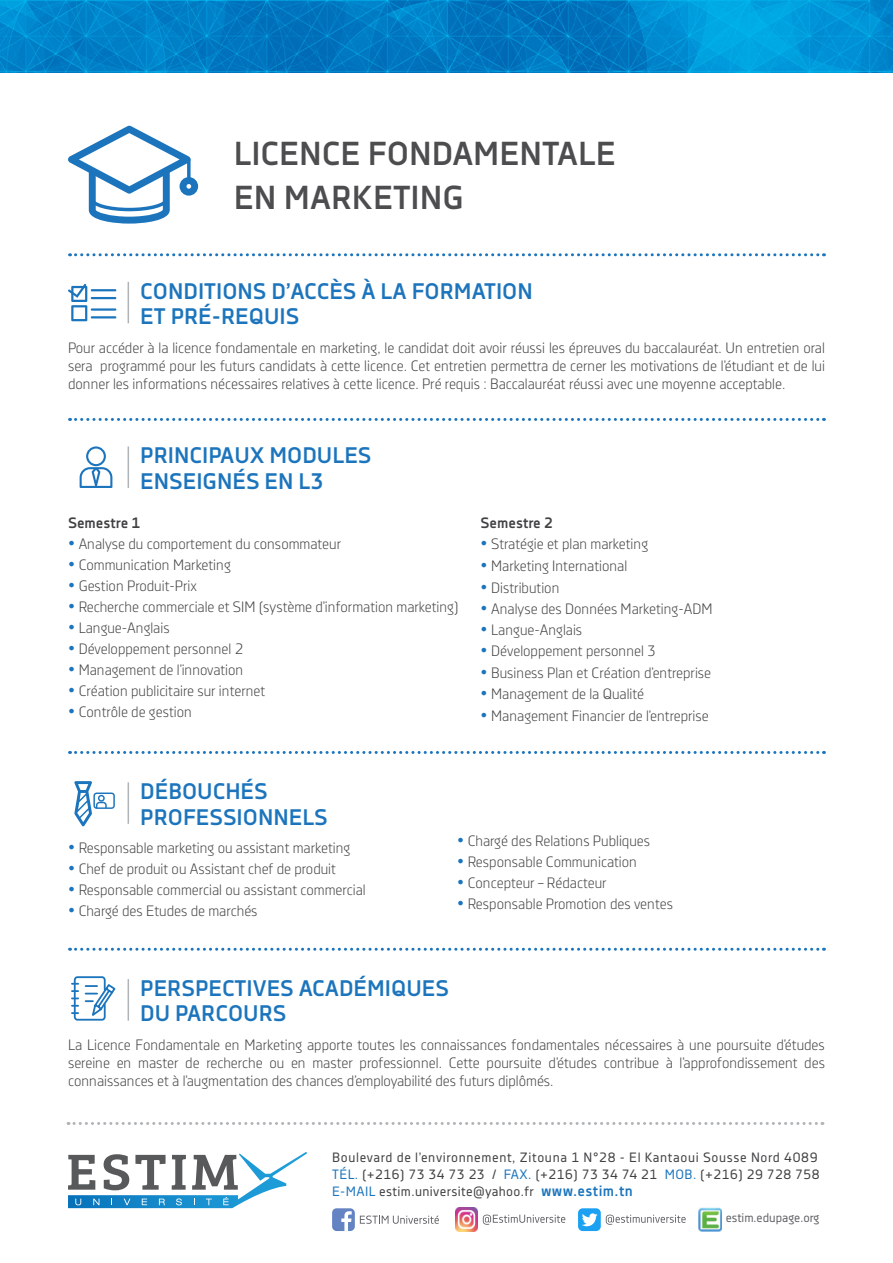
<style>
.page{position:relative;width:893px;height:1263px;background:#fff}
.page>*{position:absolute;margin:0;border:0;box-sizing:border-box;transform-origin:0 0}
.t1{font:700 33.15px/44.8px "Decima Nova Pro";color:#4d4d4f}
.t2{font:700 22.5px/25.5px "Decima Nova Pro";color:#1c75bc}
.t3{font:15px/18px "Decima Nova Pro Lt";color:#414042;text-align:justify}
.t4{font:700 15px "Decima Nova Pro";color:#414042}
.t5{font:13.5px/17.2px "Decima Nova Pro";letter-spacing:.035em;color:#414042}
.t6{font:12.6px "Decima Nova Pro";color:#616366}
.s1{font-size:16.5px;color:#1c75bc}
.s2{color:#1c75bc}
.s3{font-weight:700;font-size:15px;color:#1c75bc}
</style>
<div class="page">
<img style="left:0;top:0;width:893px;height:72px">
<svg style="left:70px;top:253px;width:754px;height:3px"></svg>
<hr style="left:91px;top:289px;width:25px;height:2px;background:#1c75bc">
<hr style="left:91px;top:297px;width:25px;height:2px;background:#1c75bc">
<hr style="left:91px;top:308px;width:25px;height:3px;background:#1c75bc">
<hr style="left:91px;top:316px;width:25px;height:2px;background:#1c75bc">
<svg style="left:68px;top:284px;width:19px;height:37px"></svg>
<hr style="left:128px;top:282px;width:1px;height:41px;background:#b1b4b6">
<svg style="left:70px;top:418px;width:754px;height:3px"></svg>
<hr style="left:128px;top:446px;width:1px;height:42px;background:#b1b4b6">
<svg style="left:80px;top:446px;width:32px;height:42px"></svg>
<svg style="left:70px;top:948px;width:754px;height:3px"></svg>
<hr style="left:128px;top:979px;width:1px;height:42px;background:#b1b4b6">
<div style="left:74px;top:976px;width:32px;height:45px;border:2px solid #1c75bc;border-radius:3px"></div>
<svg style="left:72px;top:983px;width:6px;height:16px"></svg>
<svg style="left:72px;top:1005px;width:6px;height:9px"></svg>
<svg style="left:84px;top:982px;width:32px;height:37px"></svg>
<svg style="left:70px;top:751px;width:754px;height:3px"></svg>
<svg style="left:68px;top:126px;width:130px;height:98px"></svg>
<hr style="left:128px;top:782px;width:1px;height:42px;background:#b1b4b6">
<svg style="left:74px;top:781px;width:41px;height:45px"></svg>
<svg style="left:68px;top:1122px;width:755px;height:3px"></svg>
<svg style="left:68px;top:1152px;width:239px;height:56px"></svg>
<div style="left:578px;top:1208px;width:23px;height:23px;background:#1ca1f2;border-radius:5px"></div>
<svg style="left:582px;top:1213px;width:16px;height:13px"></svg>
<svg style="left:606px;top:1214px;width:80px;height:11px"></svg>
<svg style="left:332px;top:1208px;width:107px;height:23px"></svg>
<svg style="left:483px;top:1214px;width:82px;height:11px"></svg>
<img style="left:455px;top:1208px;width:23px;height:24px">
<img style="left:698px;top:1208px;width:23px;height:24px">
<h1 class="t1" style="left:234px;top:132px;width:383px">LICENCE FONDAMENTALE<br>EN MARKETING</h1>
<h2 class="t2" style="left:140px;top:279px;width:394px">CO NDITIONS D’ACCÈS À LA FORMATION<br>ET PRÉ-REQUIS</h2>
<p class="t3" style="left:68px;top:338px;width:758px">Pour accéder à la licence fondamentale en marketing, le candidat doit avoir réussi les épreuves du baccalauréat. Un entretien oral sera programmé pour les futurs candidats à cette licence. Cet entretien permettra de cerner les motivations de l’étudiant et de lui donner les informations nécessaires relatives à cette licence. Pré requis : Baccalauréat réussi avec une moyenne acceptable.</p>
<h2 class="t2" style="left:140px;top:444px;width:233px">PRINCIPAUX MODULES<br>ENSEIGNÉS EN L3</h2>
<p class="t4" style="left:68px;top:515px;width:74px">SEMESTRE 1</p>
<p class="t3" style="left:68px;top:535px;width:275px"><span class="s1">•</span> Analyse du comportement du consommateur</p>
<p class="t3" style="left:68px;top:556px;width:164px"><span class="s1">•</span> Communication Marketing</p>
<p class="t3" style="left:68px;top:577px;width:130px"><span class="s1">•</span> Gestion Produit-Prix</p>
<p class="t3" style="left:68px;top:598px;width:392px"><span class="s1">•</span> Recherche commerciale et SIM (système d’information marketing)</p>
<p class="t3" style="left:68px;top:619px;width:103px"><span class="s1">•</span> Langue-Anglais</p>
<p class="t3" style="left:68px;top:640px;width:177px"><span class="s1">•</span> Développement personnel 2</p>
<p class="t3" style="left:68px;top:661px;width:177px"><span class="s1">•</span> Management de l’innovation</p>
<p class="t3" style="left:68px;top:682px;width:199px"><span class="s1">•</span> Création publicitaire sur internet</p>
<p class="t3" style="left:68px;top:703px;width:125px"><span class="s1">•</span> Contrôle de gestion</p>
<p class="t4" style="left:481px;top:515px;width:74px">SEMESTRE 2</p>
<p class="t3" style="left:481px;top:535px;width:169px"><span class="s1">•</span> Stratégie et plan marketing</p>
<p class="t3" style="left:481px;top:557px;width:148px"><span class="s1">•</span> Marketing International</p>
<p class="t3" style="left:481px;top:578px;width:80px"><span class="s1">•</span> Distribution</p>
<p class="t3" style="left:481px;top:599px;width:233px"><span class="s1">•</span> Analyse des Données Marketing-ADM</p>
<p class="t3" style="left:481px;top:621px;width:103px"><span class="s1">•</span> Langue-Anglais</p>
<p class="t3" style="left:481px;top:642px;width:177px"><span class="s1">•</span> Développement personnel 3</p>
<p class="t3" style="left:481px;top:664px;width:232px"><span class="s1">•</span> Business Plan et Création d’entreprise</p>
<p class="t3" style="left:481px;top:685px;width:165px"><span class="s1">•</span> Management de la Qualité</p>
<p class="t3" style="left:481px;top:707px;width:230px"><span class="s1">•</span> Management Financier de l’entreprise</p>
<h2 class="t2" style="left:140px;top:780px;width:189px">DÉBOUCHÉS<br>PROFESSIONNELS</h2>
<p class="t3" style="left:68px;top:839px;width:284px"><span class="s1">•</span> Responsable marketing ou assistant marketing</p>
<p class="t3" style="left:68px;top:860px;width:269px"><span class="s1">•</span> Chef de produit ou Assistant chef de produit</p>
<p class="t3" style="left:68px;top:881px;width:299px"><span class="s1">•</span> Responsable commercial ou assistant commercial</p>
<p class="t3" style="left:68px;top:902px;width:191px"><span class="s1">•</span> Chargé des Etudes de marchés</p>
<p class="t3" style="left:457px;top:831px;width:195px"><span class="s1">•</span> Chargé des Relations Publiques</p>
<p class="t3" style="left:457px;top:852px;width:181px"><span class="s1">•</span> Responsable Communication</p>
<p class="t3" style="left:457px;top:873px;width:151px"><span class="s1">•</span> Concepteur – Rédacteur</p>
<p class="t3" style="left:457px;top:894px;width:217px"><span class="s1">•</span> Responsable Promotion des ventes</p>
<h2 class="t2" style="left:140px;top:976px;width:310px">PERSPECTIVES ACADÉMIQUES<br>DU PARCOURS</h2>
<p class="t3" style="left:68px;top:1036px;width:758px">La Licence Fondamentale en Marketing apporte toutes les connaissances fondamentales nécessaires à une poursuite d’études sereine en master de recherche ou en master professionnel. Cette poursuite d’études contribue à l’approfondissement des connaissances et à l’augmentation des chances d’employabilité des futurs diplômés.</p>
<p class="t5" style="left:332px;top:1149px;width:489px">Boulevard de l’environnement, Zitouna 1 N°28 - El Kantaoui Sousse Nord 4089<br><span class="s2">TÉL.</span> (+216) 73 34 73 23 / <span class="s2">FAX.</span> (+216) 73 34 74 21 <span class="s2">MOB.</span> (+216) 29 728 758<br><span class="s2">E-MAIL</span> estim.universite@yahoo.fr <span class="s3">WWW.ESTIM.TN</span></p>
<p class="t6" style="left:726px;top:1211px;width:95px">estim.edupage.org</p>
</div>
